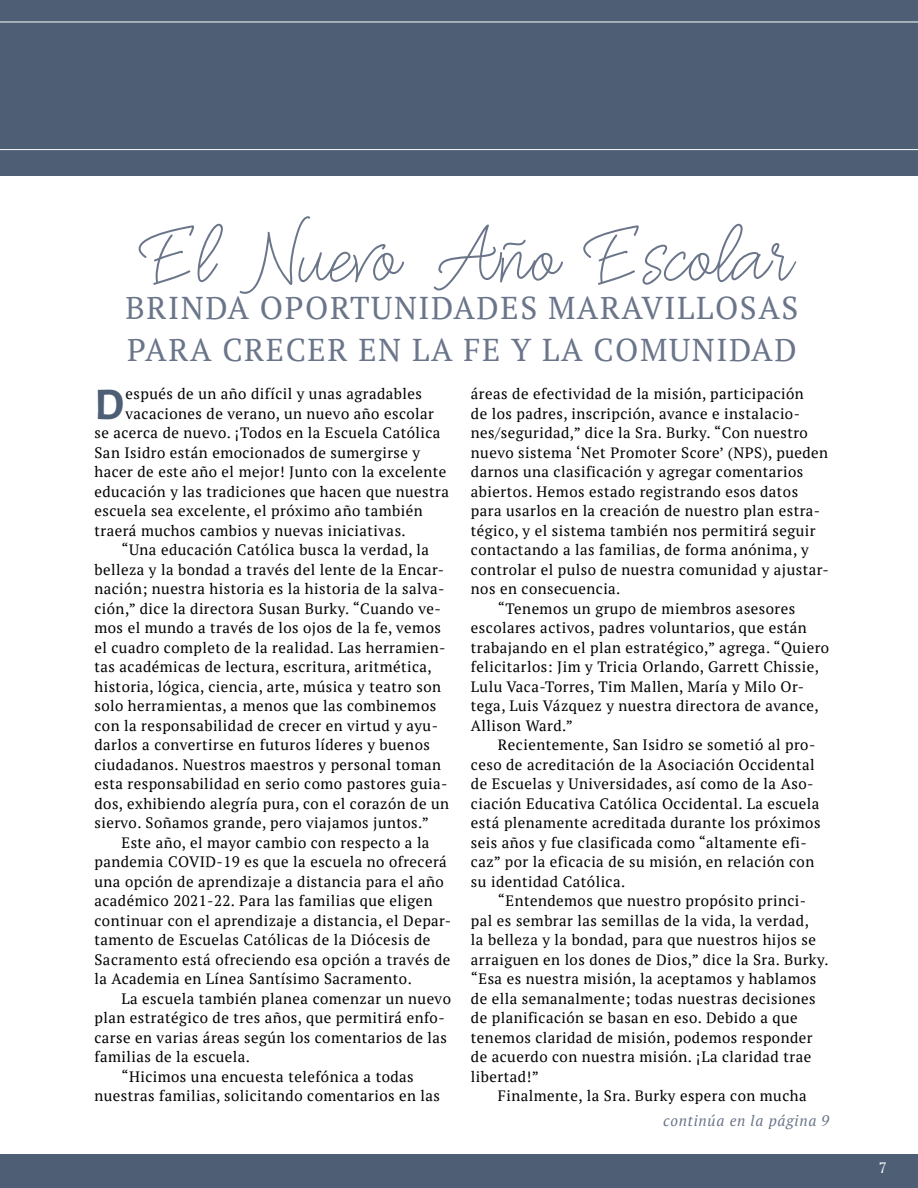
<style>
.page{position:relative;width:918px;height:1188px;background:#fff}
.page>*{position:absolute;margin:0;border:0;box-sizing:border-box;transform-origin:0 0}
.t1{font:87px "Oh Wonder Upright";letter-spacing:-.02em;color:#6a758a}
.t2{font:700 45.3px "Alegreya Sans";color:#4d5e75}
.t3{font:31.5px/42px "PT Serif";letter-spacing:.05em;color:#6a758a}
.t4{font:15px "PT Serif";letter-spacing:.03em;color:#000}
.t5{font:italic 15px "PT Serif";letter-spacing:.05em;color:#6a758a}
.t6{font:15px "PT Serif";color:#fff}
</style>
<div class="page">
<div style="left:0;top:1154px;width:918px;height:34px;background:#4d5e75"></div>
<div style="left:0;top:0;width:918px;height:176px;background:#4d5e75"></div>
<hr style="left:0;top:22px;width:918px;height:1px;background:#fff">
<hr style="left:0;top:149px;width:918px;height:1px;background:#fff">
<h1 class="t1" style="left:136px;top:203px;width:653px">El Nuevo Año Escolar</h1>
<h3 class="t3" style="left:126px;top:287px;width:674px">BRINDA OPORTUNIDADES MARAVILLOSAS<br>PARA CRECER EN LA FE Y LA COMUNIDAD</h3>
<h2 class="t2" style="left:94px;top:371px;width:31px">D</h2>
<p class="t4" style="left:126px;top:384px;width:298px">espués de un año difícil y unas agradables</p>
<p class="t4" style="left:126px;top:404px;width:310px">vacaciones de verano, un nuevo año escolar</p>
<p class="t4" style="left:94px;top:423px;width:348px">se acerca de nuevo. ¡Todos en la Escuela Católica</p>
<p class="t4" style="left:94px;top:443px;width:327px">San Isidro están emocionados de sumergirse y</p>
<p class="t4" style="left:94px;top:462px;width:353px">hacer de este año el mejor! Junto con la excelente</p>
<p class="t4" style="left:94px;top:482px;width:356px">educación y las tradiciones que hacen que nuestra</p>
<p class="t4" style="left:94px;top:501px;width:330px">escuela sea excelente, el próximo año también</p>
<p class="t4" style="left:94px;top:521px;width:313px">traerá muchos cambios y nuevas iniciativas.</p>
<p class="t4" style="left:121px;top:540px;width:309px">“Una educación Católica busca la verdad, la</p>
<p class="t4" style="left:94px;top:560px;width:351px">belleza y la bondad a través del lente de la Encar-</p>
<p class="t4" style="left:94px;top:579px;width:352px">nación; nuestra historia es la historia de la salva-</p>
<p class="t4" style="left:94px;top:599px;width:348px">ción,” dice la directora Susan Burky. “Cuando ve-</p>
<p class="t4" style="left:94px;top:618px;width:348px">mos el mundo a través de los ojos de la fe, vemos</p>
<p class="t4" style="left:94px;top:638px;width:353px">el cuadro completo de la realidad. Las herramien-</p>
<p class="t4" style="left:94px;top:657px;width:339px">tas académicas de lectura, escritura, aritmética,</p>
<p class="t4" style="left:94px;top:677px;width:348px">historia, lógica, ciencia, arte, música y teatro son</p>
<p class="t4" style="left:94px;top:696px;width:343px">solo herramientas, a menos que las combinemos</p>
<p class="t4" style="left:94px;top:716px;width:345px">con la responsabilidad de crecer en virtud y ayu-</p>
<p class="t4" style="left:94px;top:735px;width:337px">darlos a convertirse en futuros líderes y buenos</p>
<p class="t4" style="left:94px;top:755px;width:348px">ciudadanos. Nuestros maestros y personal toman</p>
<p class="t4" style="left:94px;top:774px;width:354px">esta responsabilidad en serio como pastores guia-</p>
<p class="t4" style="left:94px;top:794px;width:356px">dos, exhibiendo alegría pura, con el corazón de un</p>
<p class="t4" style="left:94px;top:813px;width:336px">siervo. Soñamos grande, pero viajamos juntos.”</p>
<p class="t4" style="left:121px;top:833px;width:310px">Este año, el mayor cambio con respecto a la</p>
<p class="t4" style="left:94px;top:852px;width:354px">pandemia COVID-19 es que la escuela no ofrecerá</p>
<p class="t4" style="left:94px;top:872px;width:351px">una opción de aprendizaje a distancia para el año</p>
<p class="t4" style="left:94px;top:891px;width:340px">académico 2021-22. Para las familias que eligen</p>
<p class="t4" style="left:94px;top:911px;width:358px">continuar con el aprendizaje a distancia, el Depar-</p>
<p class="t4" style="left:94px;top:930px;width:337px">tamento de Escuelas Católicas de la Diócesis de</p>
<p class="t4" style="left:94px;top:950px;width:357px">Sacramento está ofreciendo esa opción a través de</p>
<p class="t4" style="left:94px;top:969px;width:319px">la Academia en Línea Santísimo Sacramento.</p>
<p class="t4" style="left:121px;top:989px;width:331px">La escuela también planea comenzar un nuevo</p>
<p class="t4" style="left:94px;top:1008px;width:352px">plan estratégico de tres años, que permitirá enfo-</p>
<p class="t4" style="left:94px;top:1028px;width:354px">carse en varias áreas según los comentarios de las</p>
<p class="t4" style="left:94px;top:1047px;width:157px">familias de la escuela.</p>
<p class="t4" style="left:121px;top:1067px;width:294px">“Hicimos una encuesta telefónica a todas</p>
<p class="t4" style="left:94px;top:1086px;width:347px">nuestras familias, solicitando comentarios en las</p>
<p class="t4" style="left:471px;top:384px;width:334px">áreas de efectividad de la misión, participación</p>
<p class="t4" style="left:471px;top:404px;width:331px">de los padres, inscripción, avance e instalacio-</p>
<p class="t4" style="left:471px;top:423px;width:338px">nes/seguridad,” dice la Sra. Burky. “Con nuestro</p>
<p class="t4" style="left:471px;top:443px;width:359px">nuevo sistema ‘Net Promoter Score’ (NPS), pueden</p>
<p class="t4" style="left:471px;top:462px;width:334px">darnos una clasificación y agregar comentarios</p>
<p class="t4" style="left:471px;top:482px;width:329px">abiertos. Hemos estado registrando esos datos</p>
<p class="t4" style="left:471px;top:501px;width:351px">para usarlos en la creación de nuestro plan estra-</p>
<p class="t4" style="left:471px;top:521px;width:346px">tégico, y el sistema también nos permitirá seguir</p>
<p class="t4" style="left:471px;top:540px;width:339px">contactando a las familias, de forma anónima, y</p>
<p class="t4" style="left:471px;top:560px;width:359px">controlar el pulso de nuestra comunidad y ajustar-</p>
<p class="t4" style="left:471px;top:579px;width:151px">nos en consecuencia.</p>
<p class="t4" style="left:498px;top:599px;width:299px">“Tenemos un grupo de miembros asesores</p>
<p class="t4" style="left:471px;top:618px;width:337px">escolares activos, padres voluntarios, que están</p>
<p class="t4" style="left:471px;top:638px;width:360px">trabajando en el plan estratégico,” agrega. “Quiero</p>
<p class="t4" style="left:471px;top:657px;width:349px">felicitarlos: Jim y Tricia Orlando, Garrett Chissie,</p>
<p class="t4" style="left:471px;top:677px;width:335px">Lulu Vaca-Torres, Tim Mallen, María y Milo Or-</p>
<p class="t4" style="left:471px;top:696px;width:349px">tega, Luis Vázquez y nuestra directora de avance,</p>
<p class="t4" style="left:471px;top:716px;width:104px">Allison Ward.”</p>
<p class="t4" style="left:498px;top:735px;width:319px">Recientemente, San Isidro se sometió al pro-</p>
<p class="t4" style="left:471px;top:755px;width:345px">ceso de acreditación de la Asociación Occidental</p>
<p class="t4" style="left:471px;top:774px;width:344px">de Escuelas y Universidades, así como de la Aso-</p>
<p class="t4" style="left:471px;top:794px;width:350px">ciación Educativa Católica Occidental. La escuela</p>
<p class="t4" style="left:471px;top:813px;width:351px">está plenamente acreditada durante los próximos</p>
<p class="t4" style="left:471px;top:833px;width:337px">seis años y fue clasificada como “altamente efi-</p>
<p class="t4" style="left:471px;top:852px;width:345px">caz” por la eficacia de su misión, en relación con</p>
<p class="t4" style="left:471px;top:872px;width:156px">su identidad Católica.</p>
<p class="t4" style="left:498px;top:891px;width:310px">“Entendemos que nuestro propósito princi-</p>
<p class="t4" style="left:471px;top:911px;width:340px">pal es sembrar las semillas de la vida, la verdad,</p>
<p class="t4" style="left:471px;top:930px;width:346px">la belleza y la bondad, para que nuestros hijos se</p>
<p class="t4" style="left:471px;top:950px;width:359px">arraiguen en los dones de Dios,” dice la Sra. Burky.</p>
<p class="t4" style="left:471px;top:969px;width:347px">“Esa es nuestra misión, la aceptamos y hablamos</p>
<p class="t4" style="left:471px;top:989px;width:346px">de ella semanalmente; todas nuestras decisiones</p>
<p class="t4" style="left:471px;top:1008px;width:328px">de planificación se basan en eso. Debido a que</p>
<p class="t4" style="left:471px;top:1028px;width:343px">tenemos claridad de misión, podemos responder</p>
<p class="t4" style="left:471px;top:1047px;width:342px">de acuerdo con nuestra misión. ¡La claridad trae</p>
<p class="t4" style="left:471px;top:1067px;width:70px">libertad!”</p>
<p class="t4" style="left:498px;top:1086px;width:310px">Finalmente, la Sra. Burky espera con mucha</p>
<p class="t5" style="left:663px;top:1111px;width:168px">continúa en la página 9</p>
<p class="t6" style="left:879px;top:1158px;width:9px">7</p>
</div>
